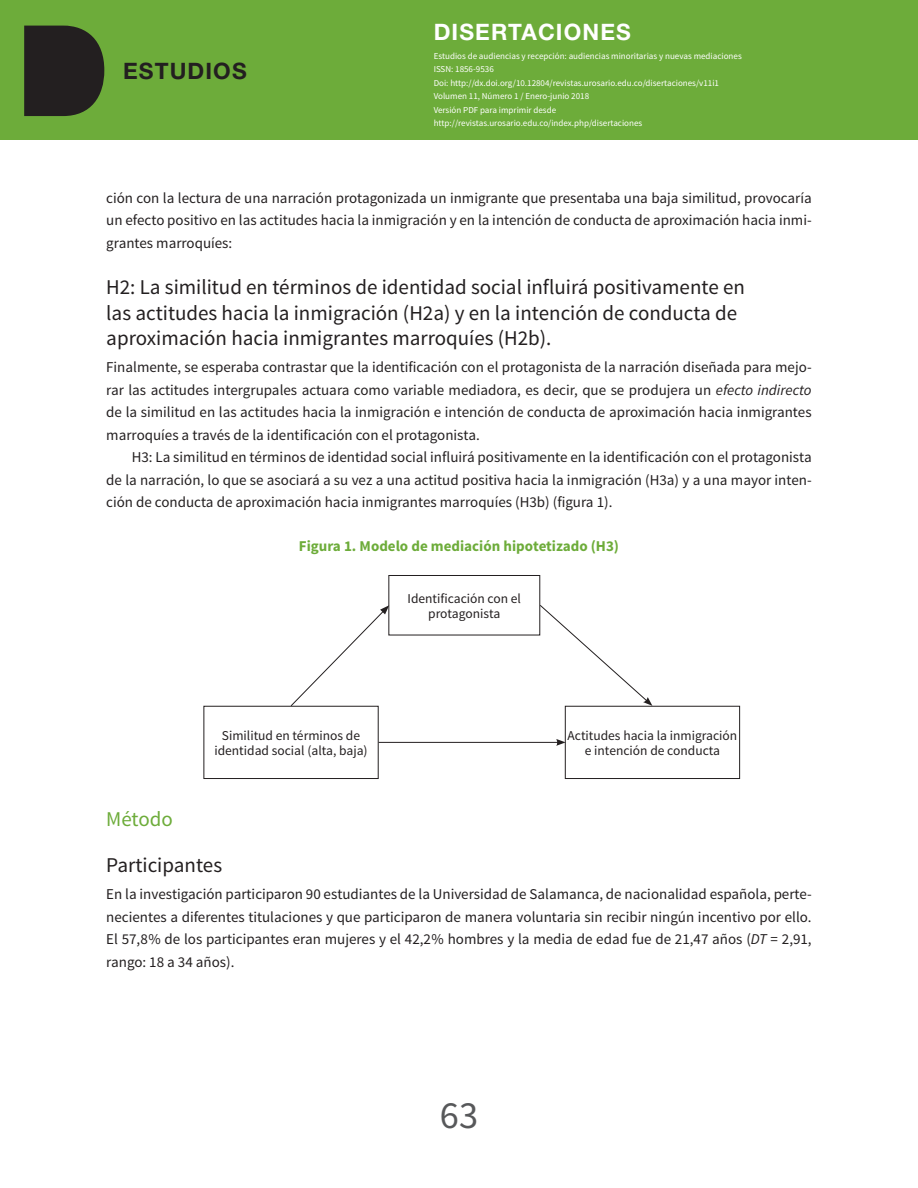
<style>
.page{position:relative;width:918px;height:1188px;background:#fff}
.page>*{position:absolute;margin:0;border:0;box-sizing:border-box;transform-origin:0 0}
.t1{font:38.4px "Source Sans Pro";color:#57585a}
.t2{font:700 22.65px "Helvetica Neue LT Std";letter-spacing:.05em;color:#fff}
.t3{font:700 22.65px "Helvetica Neue LT Std";letter-spacing:.05em;color:#231f20}
.T3{font:21px/25.5px "Source Sans Pro";color:#231f20}
.T2{font:21px "Source Sans Pro";color:#6dac3a}
.p1{font:15px/22.5px "Source Sans Pro";color:#231f20;text-align:justify}
.p2{font:15px/22.5px "Source Sans Pro";color:#231f20;text-align:justify}
.titulo_figura{font:700 15px "Source Sans Pro";color:#6dac3a}
.t4{font:13.5px/15px "Source Sans Pro";color:#231f20;text-align:center}
.t5{font:9px/13.5px "Source Sans Pro";color:#fff}
.s1{font-style:inherit}
.s2{font-style:italic}
</style>
<div class="page">
<div style="left:0;top:0;width:918px;height:139px;background:#6dac3a"></div>
<svg style="left:24px;top:26px;width:80px;height:90px;background:#292b22"></svg>
<div style="left:388px;top:575px;width:152px;height:60px;border:1px solid #231f20"></div>
<div style="left:204px;top:706px;width:175px;height:73px;border:1px solid #231f20"></div>
<div style="left:565px;top:706px;width:175px;height:73px;border:1px solid #231f20"></div>
<svg style="left:290px;top:605px;width:99px;height:102px"></svg>
<svg style="left:539px;top:604px;width:113px;height:102px"></svg>
<hr style="left:379px;top:742px;width:180px;height:1px;background:#231f20">
<svg style="left:556px;top:739px;width:10px;height:7px"></svg>
<h2 class="t3" style="left:123px;top:57px;width:125px">ESTUDIOS</h2>
<h2 class="t2" style="left:434px;top:18px;width:199px">DISERTACIONES</h2>
<p class="t5" style="left:434px;top:49px;width:310px">Estudios de audiencias y recepción: audiencias minoritarias y nuevas mediaciones <span class="s1">ISSN</span>: 1856-9536<br>Doi: http://dx.doi.org/10.12804/revistas.urosario.edu.co/disertaciones/v11i1<br>Volumen 11, Número 1 / Enero-junio 2018<br>Versión <span class="s1">PDF</span> para imprimir desde http://revistas.urosario.edu.co/index.php/disertaciones</p>
<p class="p1" style="left:106px;top:187px;width:707px">ción con la lectura de una narración protagonizada un inmigrante que presentaba una baja similitud, provocaría un efecto positivo en las actitudes hacia la inmigración y en la intención de conducta de aproximación hacia inmi&shy;grantes marroquíes:</p>
<p class="T3" style="left:106px;top:275px;width:640px">H2: La similitud en términos de identidad social influirá positivamente en las actitudes hacia la inmigración (H2a) y en la intención de conducta de aproximación hacia inmigrantes marroquíes (H2b).</p>
<p class="p1" style="left:106px;top:356px;width:707px">Finalmente, se esperaba contrastar que la identificación con el protagonista de la narración diseñada para mejo&shy;rar las actitudes intergrupales actuara como variable mediadora, es decir, que se produjera un <span class="s2">efecto indirecto </span>de la similitud en las actitudes hacia la inmigración e intención de conducta de aproximación hacia inmigrantes marroquíes a través de la identificación con el protagonista.</p>
<p class="p2" style="left:106px;top:446px;width:707px;text-indent:26px">H3: La similitud en términos de identidad social influirá positivamente en la identificación con el protagonista de la narración, lo que se asociará a su vez a una actitud positiva hacia la inmigración (H3a) y a una mayor inten&shy;ción de conducta de aproximación hacia inmigrantes marroquíes (H3b) (figura 1).</p>
<p class="titulo_figura" style="left:299px;top:536px;width:322px">Figura 1. Modelo de mediación hipotetizado (H3)</p>
<p class="t4" style="left:408px;top:591px;width:115px">Identificación con el protagonista</p>
<p class="t4" style="left:214px;top:728px;width:155px">Similitud en términos de identidad social (alta, baja)</p>
<p class="t4" style="left:568px;top:728px;width:171px">Actitudes hacia la inmigración e intención de conducta</p>
<p class="T2" style="left:106px;top:806px;width:68px">Método</p>
<p class="T3" style="left:106px;top:853px;width:117px">Participantes</p>
<p class="p1" style="left:106px;top:883px;width:707px">En la investigación participaron 90 estudiantes de la Universidad de Salamanca, de nacionalidad española, perte&shy;necientes a diferentes titulaciones y que participaron de manera voluntaria sin recibir ningún incentivo por ello.<br>El 57,8% de los participantes eran mujeres y el 42,2% hombres y la media de edad fue de 21,47 años (<span class="s2">DT</span> = 2,91, rango: 18 a 34 años).</p>
<h1 class="t1" style="left:440px;top:1092px;width:40px">63</h1>
</div>
